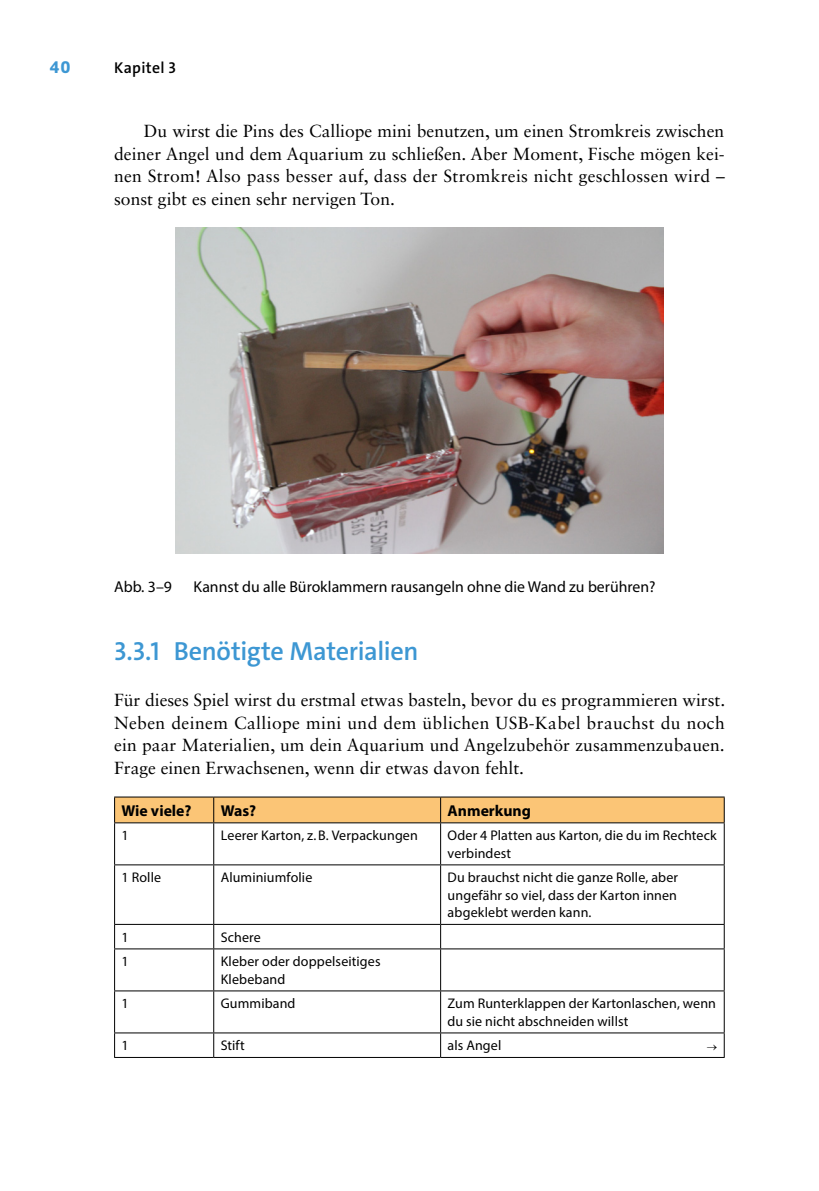
<style>
.page{position:relative;width:819px;height:1191px;background:#fff}
.page>*{position:absolute;margin:0;border:0;box-sizing:border-box;transform-origin:0 0}
.t1{font:600 26.25px "The Sans C4 s";letter-spacing:-.01em;color:#3d97d3}
.t2{font:17.5px/22.8px "Sabon LT Std";color:#000;text-align:justify}
.t3{font:15.75px "Myriad Pro";color:#000}
.t4{font:700 15.75px "Myriad Pro";color:#000}
.t5{font:600 15.75px "The Sans C4 s";letter-spacing:.02em;color:#000}
.t6{font:700 15.75px "Neo Tech Std";color:#3d97d3}
.t7{font:14px/17.5px "Myriad Pro";letter-spacing:.01em;color:#000}
</style>
<div class="page">
<img style="left:175px;top:227px;width:488px;height:326px">
<svg style="left:115px;top:823px;width:608px;height:234px"></svg>
<hr style="left:114px;top:823px;width:1px;height:41px;background:#000">
<hr style="left:213px;top:823px;width:1px;height:41px;background:#000">
<hr style="left:440px;top:823px;width:1px;height:41px;background:#000">
<hr style="left:723px;top:823px;width:1px;height:41px;background:#000">
<hr style="left:114px;top:864px;width:100px;height:1px;background:#000">
<hr style="left:114px;top:865px;width:1px;height:59px;background:#000">
<hr style="left:214px;top:864px;width:226px;height:1px;background:#000">
<hr style="left:213px;top:865px;width:1px;height:59px;background:#000">
<hr style="left:440px;top:864px;width:284px;height:1px;background:#000">
<hr style="left:440px;top:865px;width:1px;height:59px;background:#000">
<hr style="left:723px;top:865px;width:1px;height:59px;background:#000">
<hr style="left:114px;top:924px;width:100px;height:1px;background:#000">
<svg style="left:114px;top:924px;width:1px;height:24px"></svg>
<hr style="left:214px;top:924px;width:226px;height:1px;background:#000">
<svg style="left:213px;top:924px;width:1px;height:24px"></svg>
<hr style="left:440px;top:924px;width:284px;height:1px;background:#000">
<svg style="left:440px;top:924px;width:1px;height:24px"></svg>
<svg style="left:723px;top:924px;width:1px;height:24px"></svg>
<hr style="left:114px;top:948px;width:100px;height:1px;background:#000">
<hr style="left:114px;top:949px;width:1px;height:41px;background:#000">
<hr style="left:214px;top:948px;width:226px;height:1px;background:#000">
<hr style="left:213px;top:949px;width:1px;height:41px;background:#000">
<hr style="left:440px;top:948px;width:284px;height:1px;background:#000">
<hr style="left:440px;top:949px;width:1px;height:41px;background:#000">
<hr style="left:723px;top:949px;width:1px;height:41px;background:#000">
<hr style="left:114px;top:990px;width:100px;height:1px;background:#000">
<hr style="left:114px;top:991px;width:1px;height:41px;background:#000">
<hr style="left:214px;top:990px;width:226px;height:1px;background:#000">
<hr style="left:213px;top:991px;width:1px;height:41px;background:#000">
<hr style="left:440px;top:990px;width:284px;height:1px;background:#000">
<hr style="left:440px;top:991px;width:1px;height:41px;background:#000">
<hr style="left:723px;top:991px;width:1px;height:41px;background:#000">
<hr style="left:114px;top:1032px;width:100px;height:1px;background:#000">
<svg style="left:114px;top:1033px;width:1px;height:24px"></svg>
<hr style="left:214px;top:1032px;width:226px;height:1px;background:#000">
<svg style="left:213px;top:1033px;width:1px;height:24px"></svg>
<hr style="left:440px;top:1032px;width:284px;height:1px;background:#000">
<svg style="left:440px;top:1033px;width:1px;height:24px"></svg>
<svg style="left:723px;top:1033px;width:1px;height:24px"></svg>
<hr style="left:114px;top:796px;width:100px;height:1px;background:#000">
<hr style="left:214px;top:796px;width:226px;height:1px;background:#000">
<hr style="left:440px;top:796px;width:284px;height:1px;background:#000">
<hr style="left:114px;top:1057px;width:100px;height:1px;background:#000">
<hr style="left:214px;top:1057px;width:226px;height:1px;background:#000">
<hr style="left:440px;top:1057px;width:284px;height:1px;background:#000">
<div style="left:114px;top:797px;width:610px;height:25px;background:#fbc576"></div>
<hr style="left:114px;top:822px;width:100px;height:1px;background:#000">
<hr style="left:214px;top:822px;width:226px;height:1px;background:#000">
<hr style="left:440px;top:822px;width:284px;height:1px;background:#000">
<svg style="left:707px;top:1045px;width:9px;height:5px"></svg>
<p class="t6" style="left:50px;top:58px;width:23px">40</p>
<p class="t5" style="left:114px;top:58px;width:64px">Kapitel 3</p>
<p class="t2" style="left:114px;top:119px;width:612px;text-indent:30px">Du wirst die Pins des Calliope mini benutzen, um einen Stromkreis zwischen deiner Angel und dem Aquarium zu schließen. Aber Moment, Fische mögen kei&shy;nen Strom! Also pass besser auf, dass der Stromkreis nicht geschlossen wird – sonst gibt es einen sehr nervigen Ton.</p>
<p class="t3" style="left:114px;top:577px;width:59px">Abb. 3–9</p>
<p class="t3" style="left:193px;top:577px;width:463px">Kannst du alle Büroklammern rausangeln ohne die Wand zu berühren?</p>
<h1 class="t1" style="left:114px;top:634px;width:306px">3.3.1 Benötigte Materialien</h1>
<p class="t2" style="left:114px;top:688px;width:612px">Für dieses Spiel wirst du erstmal etwas basteln, bevor du es programmieren wirst.<br>Neben deinem Calliope mini und dem üblichen USB-Kabel brauchst du noch ein paar Materialien, um dein Aquarium und Angelzubehör zusammenzubauen.<br>Frage einen Erwachsenen, wenn dir etwas davon fehlt.</p>
<p class="t4" style="left:122px;top:800px;width:72px">Wie viele?</p>
<p class="t4" style="left:221px;top:800px;width:37px">Was?</p>
<p class="t4" style="left:447px;top:800px;width:85px">Anmerkung</p>
<p class="t7" style="left:122px;top:826px;width:9px">1</p>
<p class="t7" style="left:221px;top:826px;width:199px">Leerer Karton, z.B. Verpackungen</p>
<p class="t7" style="left:447px;top:826px;width:270px">Oder 4 Platten aus Karton, die du im Rechteck verbindest</p>
<p class="t7" style="left:122px;top:868px;width:41px">1 Rolle</p>
<p class="t7" style="left:221px;top:868px;width:93px">Aluminiumfolie</p>
<p class="t7" style="left:447px;top:868px;width:232px;text-align:justify">Du brauchst nicht die ganze Rolle, aber ungefähr so viel, dass der Karton innen abgeklebt werden kann.</p>
<p class="t7" style="left:122px;top:928px;width:9px">1</p>
<p class="t7" style="left:221px;top:928px;width:42px">Schere</p>
<p class="t7" style="left:122px;top:952px;width:9px">1</p>
<p class="t7" style="left:221px;top:952px;width:161px">Kleber oder doppelseitiges<br>Klebeband</p>
<p class="t7" style="left:122px;top:994px;width:9px">1</p>
<p class="t7" style="left:221px;top:994px;width:76px">Gummiband</p>
<p class="t7" style="left:447px;top:994px;width:270px">Zum Runterklappen der Kartonlaschen, wenn du sie nicht abschneiden willst</p>
<p class="t7" style="left:122px;top:1036px;width:9px">1</p>
<p class="t7" style="left:221px;top:1036px;width:26px">Stift</p>
<p class="t7" style="left:447px;top:1036px;width:55px">als Angel</p>
</div>
